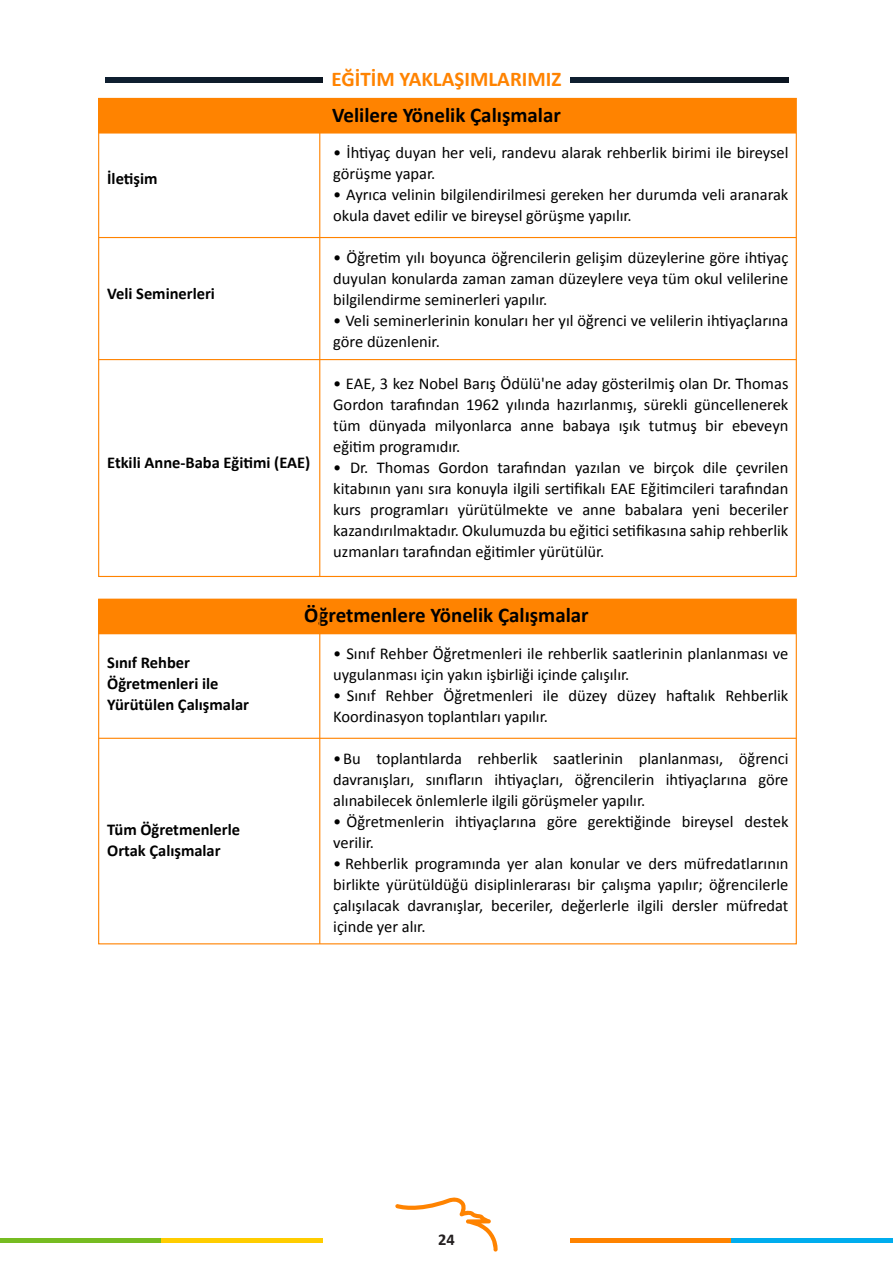
<style>
.page{position:relative;width:893px;height:1263px;background:#fff}
.page>*{position:absolute;margin:0;border:0;box-sizing:border-box;transform-origin:0 0}
.t1{font:700 21px "Calibri";color:#000}
.t2{font:700 21px "Calibri";color:#ff8300}
.t3{font:16.5px/21px "Calibri";color:#000}
.t4{font:700 16.5px/21px "Calibri";color:#000}
.t5{font:700 16.5px "Calibri";color:#231f20}
</style>
<div class="page">
<div style="left:0;top:1238px;width:161px;height:5px;background:#76bc21"></div>
<div style="left:161px;top:1238px;width:161px;height:5px;background:#ffcd00"></div>
<div style="left:571px;top:1238px;width:161px;height:5px;background:#ff8300"></div>
<div style="left:732px;top:1238px;width:161px;height:5px;background:#00adee"></div>
<svg style="left:395px;top:1197px;width:103px;height:54px"></svg>
<div style="left:99px;top:98px;width:697px;height:35px;background:#ff8300"></div>
<hr style="left:319px;top:117px;width:1px;height:459px;background:#ff8300">
<hr style="left:99px;top:237px;width:697px;height:1px;background:#ff8300">
<hr style="left:99px;top:359px;width:697px;height:1px;background:#ff8300">
<hr style="left:99px;top:132px;width:697px;height:2px;background:#ff8300">
<div style="left:99px;top:599px;width:697px;height:35px;background:#ff8300"></div>
<hr style="left:319px;top:613px;width:1px;height:331px;background:#ff8300">
<hr style="left:99px;top:738px;width:697px;height:1px;background:#ff8300">
<div style="left:105px;top:77px;width:217px;height:6px;background:#0e1c2c"></div>
<div style="left:571px;top:77px;width:217px;height:6px;background:#0e1c2b"></div>
<p class="t4" style="left:107px;top:168px;width:52px">İletişim</p>
<p class="t4" style="left:107px;top:283px;width:109px">Veli Seminerleri</p>
<p class="t4" style="left:107px;top:452px;width:205px">Etkili Anne-Baba Eğitimi (EAE)</p>
<p class="t2" style="left:332px;top:65px;width:231px">EĞİTİM YAKLAŞIMLARIMIZ</p>
<p class="t1" style="left:332px;top:100px;width:230px">Velilere Yönelik Çalışmalar</p>
<p class="t3" style="left:333px;top:141px;width:457px">• İhtiyaç duyan her veli, randevu alarak rehberlik birimi ile bireysel görüşme yapar.</p>
<p class="t3" style="left:333px;top:183px;width:457px">• Ayrıca velinin bilgilendirilmesi gereken her durumda veli aranarak okula davet edilir ve bireysel görüşme yapılır.</p>
<p class="t3" style="left:333px;top:246px;width:457px;text-align:justify">• Öğretim yılı boyunca öğrencilerin gelişim düzeylerine göre ihtiyaç duyulan konularda zaman zaman düzeylere veya tüm okul velilerine bilgilendirme seminerleri yapılır.</p>
<p class="t3" style="left:333px;top:309px;width:457px">• Veli seminerlerinin konuları her yıl öğrenci ve velilerin ihtiyaçlarına göre düzenlenir.</p>
<p class="t3" style="left:333px;top:372px;width:457px;text-align:justify">• EAE, 3 kez Nobel Barış Ödülü'ne aday gösterilmiş olan Dr. Thomas Gordon tarafından 1962 yılında hazırlanmış, sürekli güncellenerek tüm dünyada milyonlarca anne babaya ışık tutmuş bir ebeveyn eğitim programıdır.</p>
<p class="t3" style="left:333px;top:456px;width:457px;text-align:justify">• Dr. Thomas Gordon tarafından yazılan ve birçok dile çevrilen kitabının yanı sıra konuyla ilgili sertifikalı EAE Eğitimcileri tarafından kurs programları yürütülmekte ve anne babalara yeni beceriler kazandırılmaktadır. Okulumuzda bu eğitici setifikasına sahip rehberlik uzmanları tarafından eğitimler yürütülür.</p>
<p class="t4" style="left:107px;top:652px;width:143px">Sınıf Rehber<br>Öğretmenleri ile<br>Yürütülen Çalışmalar</p>
<p class="t4" style="left:107px;top:818px;width:134px">Tüm Öğretmenlerle<br>Ortak Çalışmalar</p>
<p class="t1" style="left:304px;top:601px;width:286px">Öğretmenlere Yönelik Çalışmalar</p>
<p class="t3" style="left:333px;top:642px;width:457px">• Sınıf Rehber Öğretmenleri ile rehberlik saatlerinin planlanması ve uygulanması için yakın işbirliği içinde çalışılır.</p>
<p class="t3" style="left:333px;top:684px;width:457px">• Sınıf Rehber Öğretmenleri ile düzey düzey haftalık Rehberlik<br>Koordinasyon toplantıları yapılır.</p>
<p class="t3" style="left:333px;top:747px;width:457px;text-align:justify">•Bu toplantılarda rehberlik saatlerinin planlanması, öğrenci davranışları, sınıfların ihtiyaçları, öğrencilerin ihtiyaçlarına göre alınabilecek önlemlerle ilgili görüşmeler yapılır.</p>
<p class="t3" style="left:333px;top:810px;width:457px">• Öğretmenlerin ihtiyaçlarına göre gerektiğinde bireysel destek verilir.</p>
<p class="t3" style="left:333px;top:852px;width:457px;text-align:justify">• Rehberlik programında yer alan konular ve ders müfredatlarının birlikte yürütüldüğü disiplinlerarası bir çalışma yapılır; öğrencilerle çalışılacak davranışlar, beceriler, değerlerle ilgili dersler müfredat içinde yer alır.</p>
<p class="t5" style="left:438px;top:1228px;width:18px">24</p>
</div>
